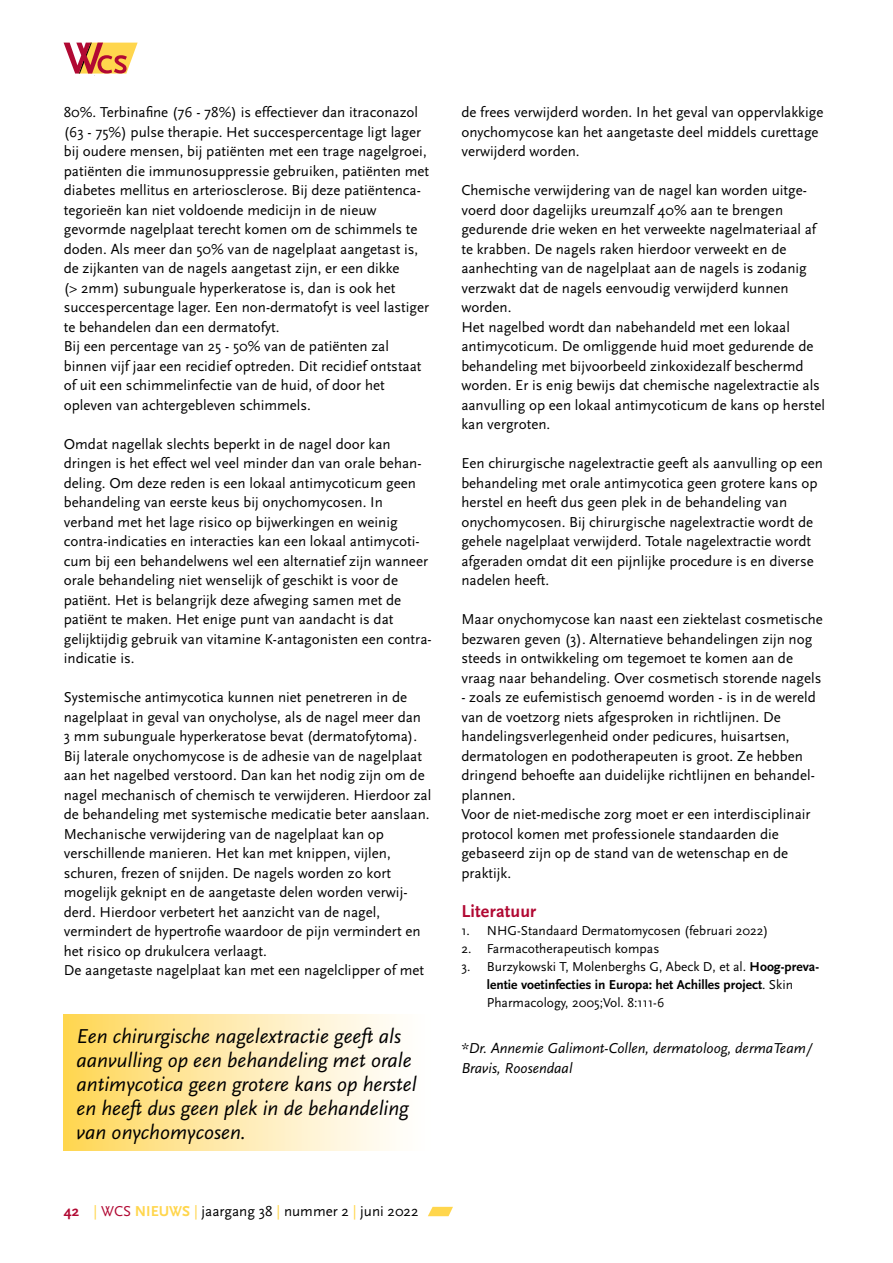
<style>
.page{position:relative;width:893px;height:1263px;background:#fff}
.page>*{position:absolute;margin:0;border:0;box-sizing:border-box;transform-origin:0 0}
.t1{font:italic 21px/24px "Scala Sans";color:#000}
.t2{font:700 18px "Scala Sans";letter-spacing:.01em;color:#b10933}
.t3{font:15px/19.5px "Scala Sans";color:#000}
.t4{font:italic 15px/19.5px "Scala Sans";color:#000}
.t5{font:13.5px/18px "Scala Sans";color:#000}
.s1{font-weight:700;color:#b10933}
.s2{color:#ffd64d}
.s3{color:#b10933}
.s4{font-weight:700;color:#ffd64d}
.s5{font-weight:700}
</style>
<div class="page">
<svg style="left:63px;top:42px;width:75px;height:2px"></svg>
<svg style="left:64px;top:43px;width:74px;height:31px"></svg>
<svg style="left:428px;top:1207px;width:25px;height:9px"></svg>
<div style="left:64px;top:1014px;width:368px;height:137px;background:linear-gradient(to right,#ffd75b,#fff)"></div>
<p class="t3" style="left:64px;top:103px;width:367px">80%. Terbinafine (76 - 78%) is effectiever dan itraconazol (63 - 75%) pulse therapie. Het succespercentage ligt lager bij oudere mensen, bij patiënten met een trage nagelgroei, patiënten die immunosuppressie gebruiken, patiënten met diabetes mellitus en arteriosclerose. Bij deze patiëntenca&shy;tegorieën kan niet voldoende medicijn in de nieuw gevormde nagelplaat terecht komen om de schimmels te doden. Als meer dan 50% van de nagelplaat aangetast is, de zijkanten van de nagels aangetast zijn, er een dikke<br>(&gt; 2mm) subunguale hyperkeratose is, dan is ook het succespercentage lager. Een non-dermatofyt is veel lastiger te behandelen dan een dermatofyt.<br>Bij een percentage van 25 - 50% van de patiënten zal binnen vijf jaar een recidief optreden. Dit recidief ontstaat of uit een schimmelinfectie van de huid, of door het opleven van achtergebleven schimmels.</p>
<p class="t3" style="left:64px;top:434px;width:368px">Omdat nagellak slechts beperkt in de nagel door kan dringen is het effect wel veel minder dan van orale behan&shy;deling. Om deze reden is een lokaal antimycoticum geen behandeling van eerste keus bij onychomycosen. In verband met het lage risico op bijwerkingen en weinig contra-indicaties en interacties kan een lokaal antimycoti&shy;cum bij een behandelwens wel een alternatief zijn wanneer orale behandeling niet wenselijk of geschikt is voor de patiënt. Het is belangrijk deze afweging samen met de patiënt te maken. Het enige punt van aandacht is dat gelijktijdig gebruik van vitamine K-antagonisten een contra&shy;indicatie is.</p>
<p class="t3" style="left:64px;top:688px;width:369px">Systemische antimycotica kunnen niet penetreren in de nagelplaat in geval van onycholyse, als de nagel meer dan<br>3 mm subunguale hyperkeratose bevat (dermatofytoma).<br>Bij laterale onychomycose is de adhesie van de nagelplaat aan het nagelbed verstoord. Dan kan het nodig zijn om de nagel mechanisch of chemisch te verwijderen. Hierdoor zal de behandeling met systemische medicatie beter aanslaan.<br>Mechanische verwijdering van de nagelplaat kan op verschillende manieren. Het kan met knippen, vijlen, schuren, frezen of snijden. De nagels worden zo kort mogelijk geknipt en de aangetaste delen worden verwij&shy;derd. Hierdoor verbetert het aanzicht van de nagel, vermindert de hypertrofie waardoor de pijn vermindert en het risico op drukulcera verlaagt.<br>De aangetaste nagelplaat kan met een nagelclipper of met</p>
<h1 class="t1" style="left:77px;top:1024px;width:341px">Een chirurgische nagelextractie geeft als aanvulling op een behandeling met orale antimycotica geen grotere kans op herstel en heeft dus geen plek in de behandeling van onychomycosen.</h1>
<p class="t3" style="left:64px;top:1202px;width:356px"><span class="s1">42</span> <span class="s2">|</span> <span class="s3">WCS</span> <span class="s4">NIEUWS</span> <span class="s2">|</span> jaargang 38 <span class="s2">|</span> nummer 2 <span class="s2">|</span> juni 2022</p>
<p class="t3" style="left:461px;top:103px;width:364px">de frees verwijderd worden. In het geval van oppervlakkige onychomycose kan het aangetaste deel middels curettage verwijderd worden.</p>
<p class="t3" style="left:461px;top:181px;width:365px">Chemische verwijdering van de nagel kan worden uitge&shy;voerd door dagelijks ureumzalf 40% aan te brengen gedurende drie weken en het verweekte nagelmateriaal af te krabben. De nagels raken hierdoor verweekt en de aanhechting van de nagelplaat aan de nagels is zodanig verzwakt dat de nagels eenvoudig verwijderd kunnen worden.<br>Het nagelbed wordt dan nabehandeld met een lokaal antimycoticum. De omliggende huid moet gedurende de behandeling met bijvoorbeeld zinkoxidezalf beschermd worden. Er is enig bewijs dat chemische nagelextractie als aanvulling op een lokaal antimycoticum de kans op herstel kan vergroten.</p>
<p class="t3" style="left:461px;top:454px;width:363px">Een chirurgische nagelextractie geeft als aanvulling op een behandeling met orale antimycotica geen grotere kans op herstel en heeft dus geen plek in de behandeling van onychomycosen. Bij chirurgische nagelextractie wordt de gehele nagelplaat verwijderd. Totale nagelextractie wordt afgeraden omdat dit een pijnlijke procedure is en diverse nadelen heeft.</p>
<p class="t3" style="left:461px;top:610px;width:363px">Maar onychomycose kan naast een ziektelast cosmetische bezwaren geven (3). Alternatieve behandelingen zijn nog steeds in ontwikkeling om tegemoet te komen aan de vraag naar behandeling. Over cosmetisch storende nagels</p>
<p class="t3" style="left:461px;top:688px;width:356px">- zoals ze eufemistisch genoemd worden - is in de wereld van de voetzorg niets afgesproken in richtlijnen. De handelingsverlegenheid onder pedicures, huisartsen, dermatologen en podotherapeuten is groot. Ze hebben dringend behoefte aan duidelijke richtlijnen en behandel&shy;plannen.<br>Voor de niet-medische zorg moet er een interdisciplinair protocol komen met professionele standaarden die gebaseerd zijn op de stand van de wetenschap en de praktijk.</p>
<p class="t2" style="left:461px;top:901px;width:76px">Literatuur</p>
<p class="t5" style="left:461px;top:922px;width:309px">1. NHG-Standaard Dermatomycosen (februari 2022)</p>
<p class="t5" style="left:461px;top:940px;width:200px">2. Farmacotherapeutisch kompas</p>
<p class="t5" style="left:487px;top:958px;width:334px;text-indent:-26px">3. Burzykowski T, Molenberghs G, Abeck D, et al. <span class="s5">Hoog-preva&shy;lentie voetinfecties in Europa: het Achilles project</span>. Skin<br>Pharmacology, 2005;Vol. 8:111-6</p>
<p class="t4" style="left:461px;top:1039px;width:352px">*Dr. Annemie Galimont-Collen, dermatoloog, dermaTeam/<br>Bravis, Roosendaal</p>
</div>
